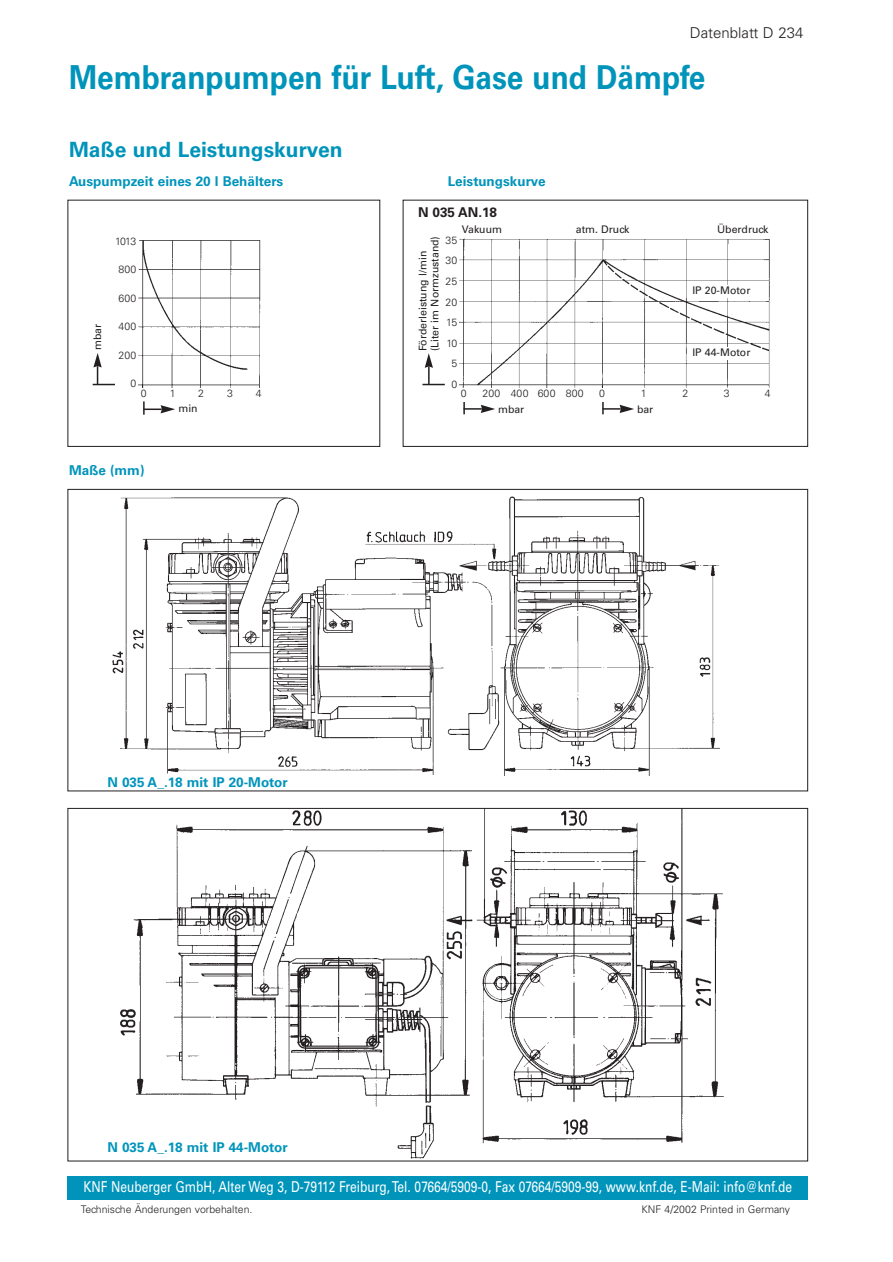
<style>
.page{position:relative;width:893px;height:1262px;background:#fff}
.page>*{position:absolute;margin:0;border:0;box-sizing:border-box;transform-origin:0 0}
.t1{font:700 33px "Univers";color:#0094bb;scale:.9 1}
.t2{font:700 21px "Univers";color:#0094bb}
.t3{font:15px "Univers";color:#fff;scale:.8 1}
.t4{font:300 15px "Univers";color:#231f20}
.t5{font:700 13.5px "Univers";color:#0094bb}
.t6{font:700 13.5px "Univers";color:#231f20}
.t7{font:300 10.5px/20.5px "Univers";color:#231f20;text-align:center}
.t8{font:10.5px/12px "Univers";color:#231f20}
</style>
<div class="page">
<div style="left:68px;top:1176px;width:739px;height:23px;background:#0094bb"></div>
<img style="left:120px;top:810px;width:604px;height:349px">
<img style="left:112px;top:496px;width:608px;height:280px">
<img style="left:139px;top:240px;width:122px;height:148px">
<img style="left:459px;top:238px;width:311px;height:150px">
<svg style="left:463px;top:402px;width:32px;height:12px"></svg>
<svg style="left:422px;top:353px;width:23px;height:32px"></svg>
<svg style="left:602px;top:402px;width:32px;height:12px"></svg>
<div style="left:691px;top:285px;width:62px;height:13px;background:#fff"></div>
<div style="left:691px;top:347px;width:62px;height:13px;background:#fff"></div>
<svg style="left:93px;top:353px;width:22px;height:32px"></svg>
<svg style="left:143px;top:401px;width:32px;height:14px"></svg>
<h3 class="t4" style="left:690px;top:27px;width:115px">Datenblatt D 234</h3>
<h1 class="t1" style="left:69px;top:65px;width:708px">Membranpumpen für Luft, Gase und Dämpfe</h1>
<h2 class="t2" style="left:69px;top:142px;width:275px">Maße und Leistungskurven</h2>
<p class="t5" style="left:69px;top:176px;width:216px">Auspumpzeit eines 20 l Behälters</p>
<p class="t5" style="left:448px;top:176px;width:99px">Leistungskurve</p>
<p class="t6" style="left:418px;top:208px;width:80px">N 035 AN.18</p>
<p class="t8" style="left:92px;top:350px;width:28px;rotate:-90deg">mbar</p>
<p class="t7" style="left:115px;top:231px;width:23px">1013</p>
<p class="t7" style="left:119px;top:260px;width:19px">800</p>
<p class="t7" style="left:119px;top:288px;width:19px">600</p>
<p class="t7" style="left:119px;top:317px;width:19px">400</p>
<p class="t7" style="left:119px;top:345px;width:19px">200</p>
<p class="t7" style="left:130px;top:374px;width:7px">0</p>
<p class="t7" style="left:141px;top:384px;width:7px">0</p>
<p class="t7" style="left:170px;top:384px;width:7px">1</p>
<p class="t7" style="left:198px;top:384px;width:7px">2</p>
<p class="t7" style="left:227px;top:384px;width:7px">3</p>
<p class="t7" style="left:256px;top:384px;width:7px">4</p>
<p class="t8" style="left:178px;top:403px;width:21px">min</p>
<p class="t5" style="left:69px;top:465px;width:77px">Maße (mm)</p>
<p class="t5" style="left:107px;top:777px;width:182px">N 035 A_.18 mit IP 20-Motor</p>
<p class="t8" style="left:462px;top:224px;width:42px">Vakuum</p>
<p class="t8" style="left:576px;top:224px;width:55px">atm. Druck</p>
<p class="t8" style="left:717px;top:224px;width:53px">Überdruck</p>
<p class="t7" style="left:445px;top:231px;width:13px">35<br>30<br>25<br>20<br>15<br>10<br>5<br>0</p>
<p class="t8" style="left:417px;top:351px;width:117px;rotate:-90deg">Förderleistung l/min (Liter im Normzustand)</p>
<p class="t8" style="left:692px;top:285px;width:60px">IP 20-Motor</p>
<p class="t8" style="left:692px;top:347px;width:60px">IP 44-Motor</p>
<p class="t7" style="left:460px;top:384px;width:7px">0</p>
<p class="t7" style="left:482px;top:384px;width:102px">200 400 600 800</p>
<p class="t7" style="left:599px;top:384px;width:7px">0</p>
<p class="t7" style="left:640px;top:384px;width:7px">1</p>
<p class="t7" style="left:682px;top:384px;width:7px">2</p>
<p class="t7" style="left:723px;top:384px;width:7px">3</p>
<p class="t7" style="left:764px;top:384px;width:7px">4</p>
<p class="t8" style="left:498px;top:404px;width:28px">mbar</p>
<p class="t8" style="left:637px;top:404px;width:18px">bar</p>
<p class="t5" style="left:107px;top:1142px;width:182px">N 035 A_.18 mit IP 44-Motor</p>
<h3 class="t3" style="left:83px;top:1181px;width:887px">KNF Neuberger GmbH, Alter Weg 3, D-79112 Freiburg, Tel. 07664/5909-0, Fax 07664/5909-99, www.knf.de, E-Mail: info@knf.de</h3>
<p class="t7" style="left:81px;top:1199px;width:173px">Technische Änderungen vorbehalten.</p>
<p class="t7" style="left:641px;top:1199px;width:150px">KNF 4/2002 Printed in Germany</p>
</div>
